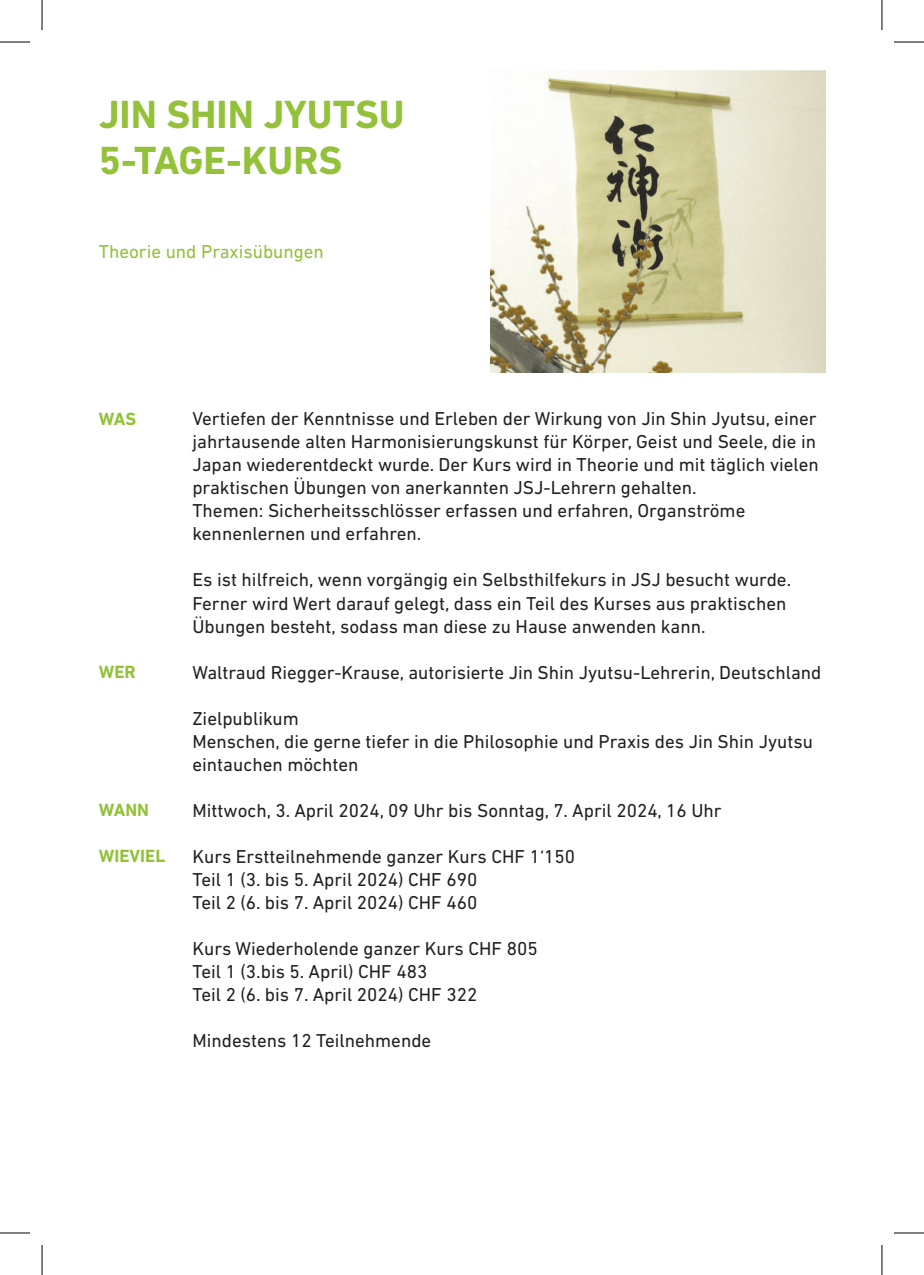
<style>
.page{position:relative;width:924px;height:1275px;background:#fff}
.page>*{position:absolute;margin:0;border:0;box-sizing:border-box;transform-origin:0 0}
.Headline_Flyer{font:700 40px "DIN Next LT Pro";color:#93c139}
.Fliesstext_Flyer{font:19px/23px "DIN Next LT Pro";color:#231f20}
.Subline_Flyer{font:19px "DIN Next LT Pro";color:#93c139}
.W-Fragen{font:700 18px "DIN Next LT Pro";color:#93c139}
</style>
<div class="page">
<svg style="left:490px;top:70px;width:334px;height:303px"></svg>
<hr style="left:0;top:42px;width:30px;height:1px;background:#000">
<hr style="left:893px;top:42px;width:30px;height:1px;background:#000">
<hr style="left:0;top:1232px;width:30px;height:1px;background:#000">
<hr style="left:893px;top:1232px;width:30px;height:1px;background:#000">
<hr style="left:42px;top:0;width:1px;height:30px;background:#000">
<hr style="left:42px;top:1245px;width:1px;height:30px;background:#000">
<hr style="left:881px;top:0;width:1px;height:30px;background:#000">
<hr style="left:881px;top:1245px;width:1px;height:30px;background:#000">
<p class="Headline_Flyer" style="left:99px;top:91px;width:307px">JIN SHIN JYUTSU</p>
<p class="Headline_Flyer" style="left:99px;top:137px;width:245px">5-TAGE-KURS</p>
<p class="Subline_Flyer" style="left:99px;top:240px;width:226px">Theorie und Praxisübungen</p>
<p class="W-Fragen" style="left:99px;top:408px;width:39px">WAS</p>
<p class="W-Fragen" style="left:99px;top:661px;width:38px">WER</p>
<p class="W-Fragen" style="left:99px;top:799px;width:52px">WANN</p>
<p class="W-Fragen" style="left:99px;top:845px;width:68px">WIEVIEL</p>
<p class="Fliesstext_Flyer" style="left:192px;top:407px;width:627px">Vertiefen der Kenntnisse und Erleben der Wirkung von Jin Shin Jyutsu, einer jahrtausende alten Harmonisierungskunst für Körper, Geist und Seele, die in Japan wiederentdeckt wurde. Der Kurs wird in Theorie und mit täglich vielen praktischen Übungen von anerkannten JSJ-Lehrern gehalten.</p>
<p class="Fliesstext_Flyer" style="left:192px;top:499px;width:554px">Themen: Sicherheitsschlösser erfassen und erfahren, Organströme kennenlernen und erfahren.</p>
<p class="Fliesstext_Flyer" style="left:192px;top:568px;width:600px">Es ist hilfreich, wenn vorgängig ein Selbsthilfekurs in JSJ besucht wurde.<br>Ferner wird Wert darauf gelegt, dass ein Teil des Kurses aus praktischen<br>Übungen besteht, sodass man diese zu Hause anwenden kann.</p>
<p class="Fliesstext_Flyer" style="left:192px;top:660px;width:630px">Waltraud Riegger-Krause, autorisierte Jin Shin Jyutsu-Lehrerin, Deutschland</p>
<p class="Fliesstext_Flyer" style="left:192px;top:706px;width:108px">Zielpublikum</p>
<p class="Fliesstext_Flyer" style="left:192px;top:729px;width:622px">Menschen, die gerne tiefer in die Philosophie und Praxis des Jin Shin Jyutsu eintauchen möchten</p>
<p class="Fliesstext_Flyer" style="left:192px;top:798px;width:530px">Mittwoch, 3. April 2024, 09 Uhr bis Sonntag, 7. April 2024, 16 Uhr</p>
<p class="Fliesstext_Flyer" style="left:192px;top:844px;width:384px">Kurs Erstteilnehmende ganzer Kurs CHF 1‘150</p>
<p class="Fliesstext_Flyer" style="left:192px;top:867px;width:286px">Teil 1 (3. bis 5. April 2024) CHF 690</p>
<p class="Fliesstext_Flyer" style="left:192px;top:890px;width:286px">Teil 2 (6. bis 7. April 2024) CHF 460</p>
<p class="Fliesstext_Flyer" style="left:192px;top:936px;width:346px">Kurs Wiederholende ganzer Kurs CHF 805</p>
<p class="Fliesstext_Flyer" style="left:192px;top:959px;width:236px">Teil 1 (3.bis 5. April) CHF 483</p>
<p class="Fliesstext_Flyer" style="left:192px;top:982px;width:286px">Teil 2 (6. bis 7. April 2024) CHF 322</p>
<p class="Fliesstext_Flyer" style="left:192px;top:1028px;width:240px">Mindestens 12 Teilnehmende</p>
</div>
